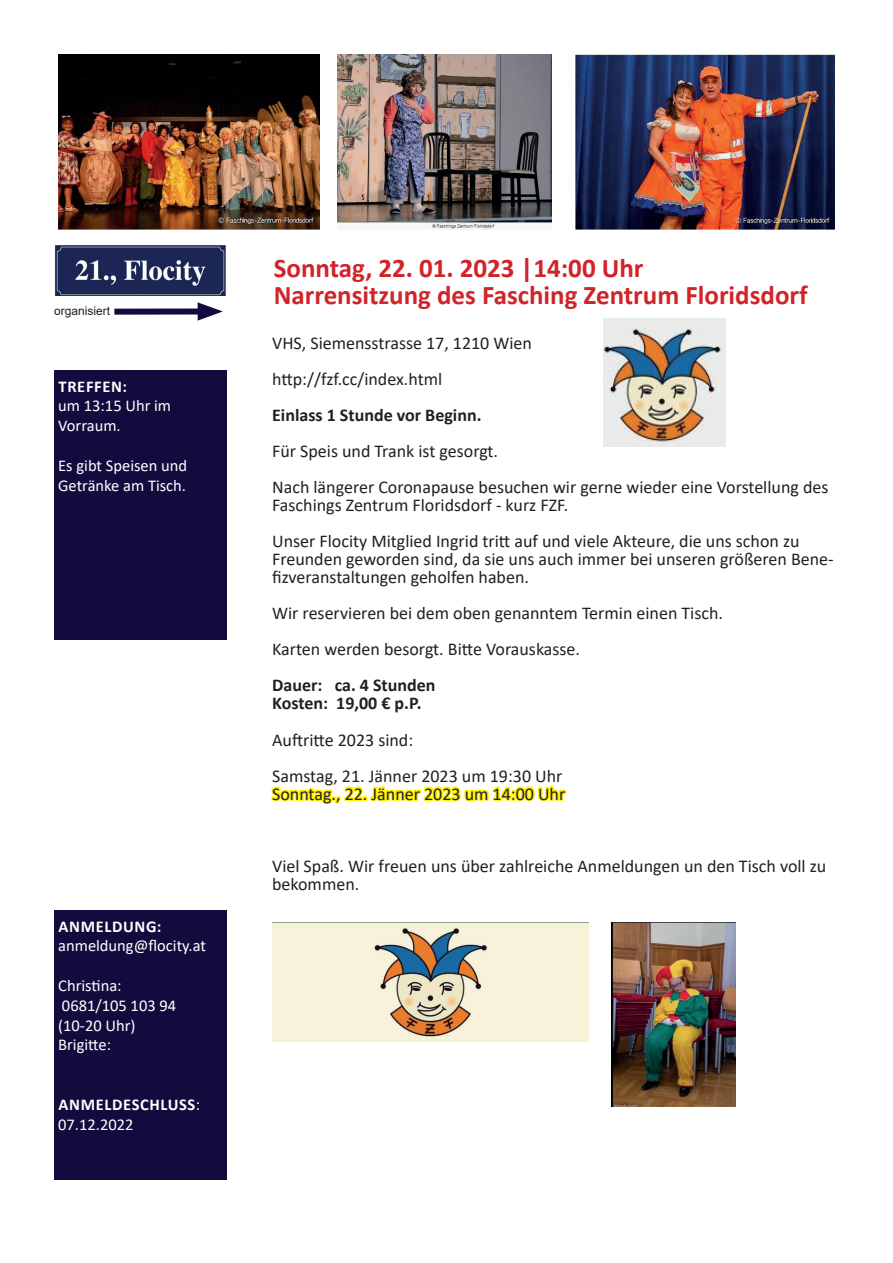
<style>
.page{position:relative;width:893px;height:1263px;background:#fff}
.page>*{position:absolute;margin:0;border:0;box-sizing:border-box;transform-origin:0 0}
.t1{font:700 27px/27px "Calibri";color:#d1232a}
.t2{font:18px/36px "Calibri";color:#231f20}
.t3{font:700 18px/18px "Calibri";color:#231f20}
.t4{font:16.5px/19.8px "Calibri";color:#fff}
.t5{font:700 16.5px/19.8px "Calibri";letter-spacing:.04em;color:#fff}
.t6{font:12px "Arial";color:#231f20}
.s1{font-weight:400}
</style>
<div class="page">
<div style="left:54px;top:911px;width:172px;height:269px;background:#120b3e"></div>
<div style="left:114px;top:308px;width:94px;height:7px;background:#120b3e"></div>
<svg style="left:198px;top:302px;width:25px;height:19px"></svg>
<img style="left:54px;top:245px;width:172px;height:51px">
<svg style="left:271px;top:785px;width:296px;height:20px"></svg>
<img style="left:604px;top:319px;width:122px;height:127px">
<div style="left:54px;top:371px;width:172px;height:269px;background:#120b3e"></div>
<img style="left:58px;top:54px;width:261px;height:176px">
<img style="left:338px;top:54px;width:213px;height:176px">
<img style="left:575px;top:54px;width:260px;height:176px">
<img style="left:272px;top:923px;width:316px;height:119px">
<img style="left:611px;top:923px;width:125px;height:183px">
<p class="t6" style="left:54px;top:302px;width:58px">organisiert</p>
<p class="t5" style="left:59px;top:376px;width:70px">TREFFEN:</p>
<p class="t4" style="left:58px;top:396px;width:114px">um 13:15 Uhr im<br>Vorraum.</p>
<p class="t4" style="left:58px;top:455px;width:130px">Es gibt Speisen und<br>Getränke am Tisch.</p>
<p class="t5" style="left:59px;top:916px;width:104px">ANMELDUNG:</p>
<p class="t4" style="left:58px;top:936px;width:149px">anmeldung@flocity.at</p>
<p class="t4" style="left:58px;top:975px;width:119px">Christina:<br>0681/105 103 94 (10-20 Uhr)<br>Brigitte:</p>
<p class="t5" style="left:58px;top:1094px;width:143px">ANMELDESCHLUSS<span class="s1">:<br>07.12.2022</span></p>
<h1 class="t1" style="left:274px;top:254px;width:535px">Sonntag, 22. 01. 2023 |14:00 Uhr<br>Narrensitzung des Fasching Zentrum Floridsdorf</h1>
<p class="t2" style="left:272px;top:325px;width:261px">VHS, Siemensstrasse 17, 1210 Wien http://fzf.cc/index.html</p>
<p class="t3" style="left:272px;top:406px;width:211px">Einlass 1 Stunde vor Beginn.</p>
<p class="t2" style="left:272px;top:433px;width:558px">Für Speis und Trank ist gesorgt.<br>Nach längerer Coronapause besuchen wir gerne wieder eine Vorstellung des</p>
<p class="t2" style="left:272px;top:487px;width:529px">Faschings Zentrum Floridsdorf - kurz FZF.<br>Unser Flocity Mitglied Ingrid tritt auf und viele Akteure, die uns schon zu</p>
<p class="t2" style="left:272px;top:550px;width:563px;line-height:18px">Freunden geworden sind, da sie uns auch immer bei unseren größeren Bene&shy;fizveranstaltungen geholfen haben.</p>
<p class="t2" style="left:272px;top:595px;width:452px">Wir reservieren bei dem oben genanntem Termin einen Tisch.<br>Karten werden besorgt. Bitte Vorauskasse.</p>
<p class="t3" style="left:272px;top:676px;width:165px">Dauer: ca. 4 Stunden<br>Kosten: 19,00 € p.P.</p>
<p class="t2" style="left:272px;top:721px;width:292px">Auftritte 2023 sind:<br>Samstag, 21. Jänner 2023 um 19:30 Uhr</p>
<p class="t2" style="left:272px;top:775px;width:295px">Sonntag., 22. Jänner 2023 um 14:00 Uhr</p>
<p class="t2" style="left:272px;top:856px;width:556px;line-height:18px">Viel Spaß. Wir freuen uns über zahlreiche Anmeldungen un den Tisch voll zu bekommen.</p>
</div>
